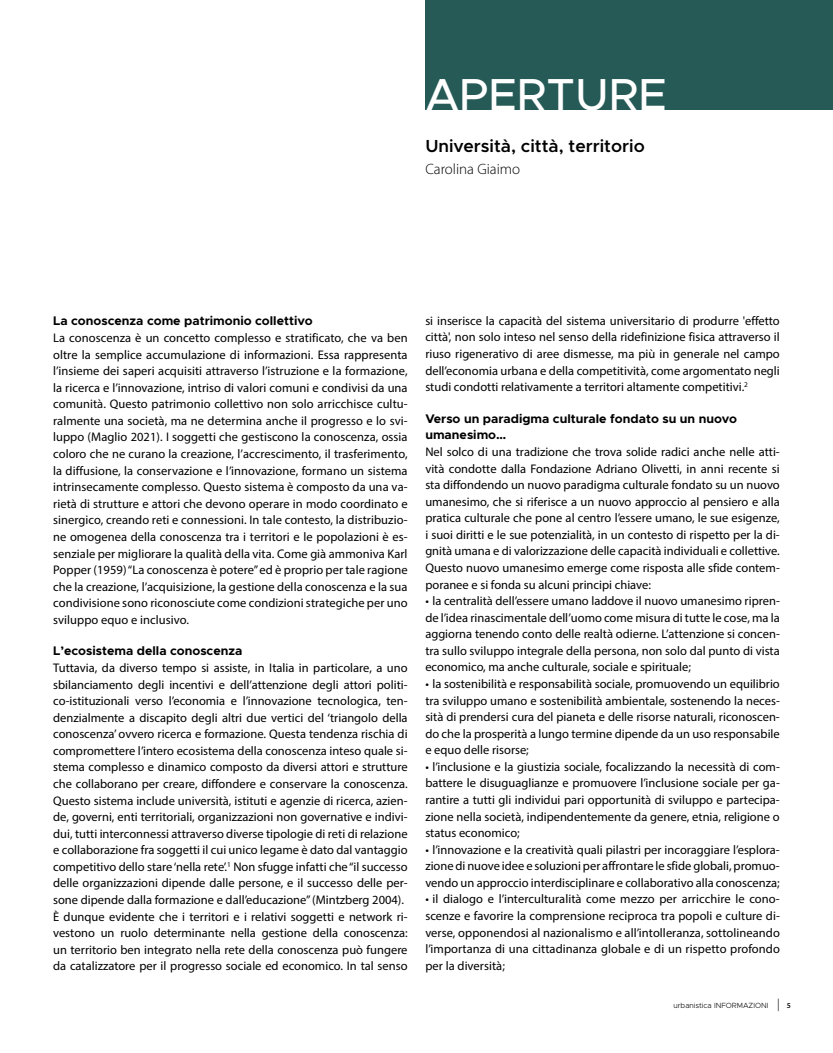
<style>
.page{position:relative;width:833px;height:1053px;background:#fff}
.page>*{position:absolute;margin:0;border:0;box-sizing:border-box;transform-origin:0 0}
.t1{font:500 45px "Metropolis";color:#fff}
.t2{font:600 17.5px "Metropolis";color:#000}
.t3{font:300 15px "Myriad Pro";color:#000}
.t4{font:12.5px/16.5px "Myriad Pro";color:#000;text-align:justify}
.t5{font:700 12.5px/16.5px "Metropolis";color:#000}
.t6{font:300 7.5px "Metropolis";color:#000}
.s1{font-family:"Myriad Pro";font-size:12.5px}
.s2{font-family:"Myriad Pro";font-weight:600}
</style>
<div class="page">
<div style="left:425px;top:0;width:408px;height:110px;background:#265a57"></div>
<h1 class="t1" style="left:425px;top:66px;width:243px">APERTURE</h1>
<h2 class="t2" style="left:425px;top:135px;width:221px">Università, città, territorio</h2>
<p class="t3" style="left:425px;top:160px;width:96px">Carolina Giaimo</p>
<p class="t5" style="left:53px;top:313px;width:261px">La conoscenza come patrimonio collettivo</p>
<p class="t4" style="left:53px;top:329px;width:356px">La conoscenza è un concetto complesso e stratificato, che va ben oltre la semplice accumulazione di informazioni. Essa rappresenta l’insieme dei saperi acquisiti attraverso l’istruzione e la formazione, la ricerca e l’innovazione, intriso di valori comuni e condivisi da una comunità. Questo patrimonio collettivo non solo arricchisce cultu&shy;ralmente una società, ma ne determina anche il progresso e lo svi&shy;luppo (Maglio 2021). I soggetti che gestiscono la conoscenza, ossia coloro che ne curano la creazione, l’accrescimento, il trasferimento, la diffusione, la conservazione e l’innovazione, formano un sistema intrinsecamente complesso. Questo sistema è composto da una va&shy;rietà di strutture e attori che devono operare in modo coordinato e sinergico, creando reti e connessioni. In tale contesto, la distribuzio&shy;ne omogenea della conoscenza tra i territori e le popolazioni è es&shy;senziale per migliorare la qualità della vita. Come già ammoniva Karl Popper (1959) “La conoscenza è potere” ed è proprio per tale ragione che la creazione, l’acquisizione, la gestione della conoscenza e la sua condivisione sono riconosciute come condizioni strategiche per uno sviluppo equo e inclusivo.</p>
<p class="t5" style="left:53px;top:642px;width:191px">L’ecosistema della conoscenza</p>
<p class="t4" style="left:53px;top:659px;width:356px;text-align:left">Tuttavia, da diverso tempo si assiste, in Italia in particolare, a uno sbilanciamento degli incentivi e dell’attenzione degli attori politi&shy;co-istituzionali verso l’economia e l’innovazione tecnologica, ten&shy;denzialmente a discapito degli altri due vertici del ‘triangolo della conoscenza’ ovvero ricerca e formazione. Questa tendenza rischia di compromettere l’intero ecosistema della conoscenza inteso quale si&shy;stema complesso e dinamico composto da diversi attori e strutture che collaborano per creare, diffondere e conservare la conoscenza.<br>Questo sistema include università, istituti e agenzie di ricerca, azien&shy;de, governi, enti territoriali, organizzazioni non governative e indivi&shy;dui, tutti interconnessi attraverso diverse tipologie di reti di relazione e collaborazione fra soggetti il cui unico legame è dato dal vantaggio competitivo dello stare ‘nella rete’.<sup>1</sup> Non sfugge infatti che “il successo delle organizzazioni dipende dalle persone, e il successo delle per&shy;sone dipende dalla formazione e dall’educazione” (Mintzberg 2004).<br>È dunque evidente che i territori e i relativi soggetti e network ri&shy;vestono un ruolo determinante nella gestione della conoscenza: un territorio ben integrato nella rete della conoscenza può fungere da catalizzatore per il progresso sociale ed economico. In tal senso</p>
<p class="t4" style="left:425px;top:312px;width:356px">si inserisce la capacità del sistema universitario di produrre 'effetto città', non solo inteso nel senso della ridefinizione fisica attraverso il riuso rigenerativo di aree dismesse, ma più in generale nel campo dell’economia urbana e della competitività, come argomentato negli studi condotti relativamente a territori altamente competitivi.<sup>2</sup></p>
<p class="t5" style="left:425px;top:410px;width:313px">Verso un paradigma culturale fondato su un nuovo umanesimo…</p>
<p class="t4" style="left:425px;top:443px;width:356px">Nel solco di una tradizione che trova solide radici anche nelle atti&shy;vità condotte dalla Fondazione Adriano Olivetti, in anni recente si sta diffondendo un nuovo paradigma culturale fondato su un nuovo umanesimo, che si riferisce a un nuovo approccio al pensiero e alla pratica culturale che pone al centro l’essere umano, le sue esigenze, i suoi diritti e le sue potenzialità, in un contesto di rispetto per la di&shy;gnità umana e di valorizzazione delle capacità individuali e collettive.<br>Questo nuovo umanesimo emerge come risposta alle sfide contem&shy;poranee e si fonda su alcuni principi chiave:</p>
<p class="t4" style="left:425px;top:592px;width:356px">• la centralità dell’essere umano laddove il nuovo umanesimo ripren&shy;de l’idea rinascimentale dell’uomo come misura di tutte le cose, ma la aggiorna tenendo conto delle realtà odierne. L’attenzione si concen&shy;tra sullo sviluppo integrale della persona, non solo dal punto di vista economico, ma anche culturale, sociale e spirituale;</p>
<p class="t4" style="left:425px;top:675px;width:356px">• la sostenibilità e responsabilità sociale, promuovendo un equilibrio tra sviluppo umano e sostenibilità ambientale, sostenendo la neces&shy;sità di prendersi cura del pianeta e delle risorse naturali, riconoscen&shy;do che la prosperità a lungo termine dipende da un uso responsabile e equo delle risorse;</p>
<p class="t4" style="left:425px;top:758px;width:356px">• l’inclusione e la giustizia sociale, focalizzando la necessità di com&shy;battere le disuguaglianze e promuovere l’inclusione sociale per ga&shy;rantire a tutti gli individui pari opportunità di sviluppo e partecipa&shy;zione nella società, indipendentemente da genere, etnia, religione o status economico;</p>
<p class="t4" style="left:425px;top:840px;width:356px">• l’innovazione e la creatività quali pilastri per incoraggiare l’esplora&shy;zione di nuove idee e soluzioni per affrontare le sfide globali, promuo&shy;vendo un approccio interdisciplinare e collaborativo alla conoscenza;</p>
<p class="t4" style="left:425px;top:890px;width:356px">• il dialogo e l’interculturalità come mezzo per arricchire le cono&shy;scenze e favorire la comprensione reciproca tra popoli e culture di&shy;verse, opponendosi al nazionalismo e all’intolleranza, sottolineando l’importanza di una cittadinanza globale e di un rispetto profondo per la diversità;</p>
<p class="t6" style="left:673px;top:1000px;width:119px">urbanistica INFORMAZIONI <span class="s1">|</span> <span class="s2">5</span></p>
</div>
